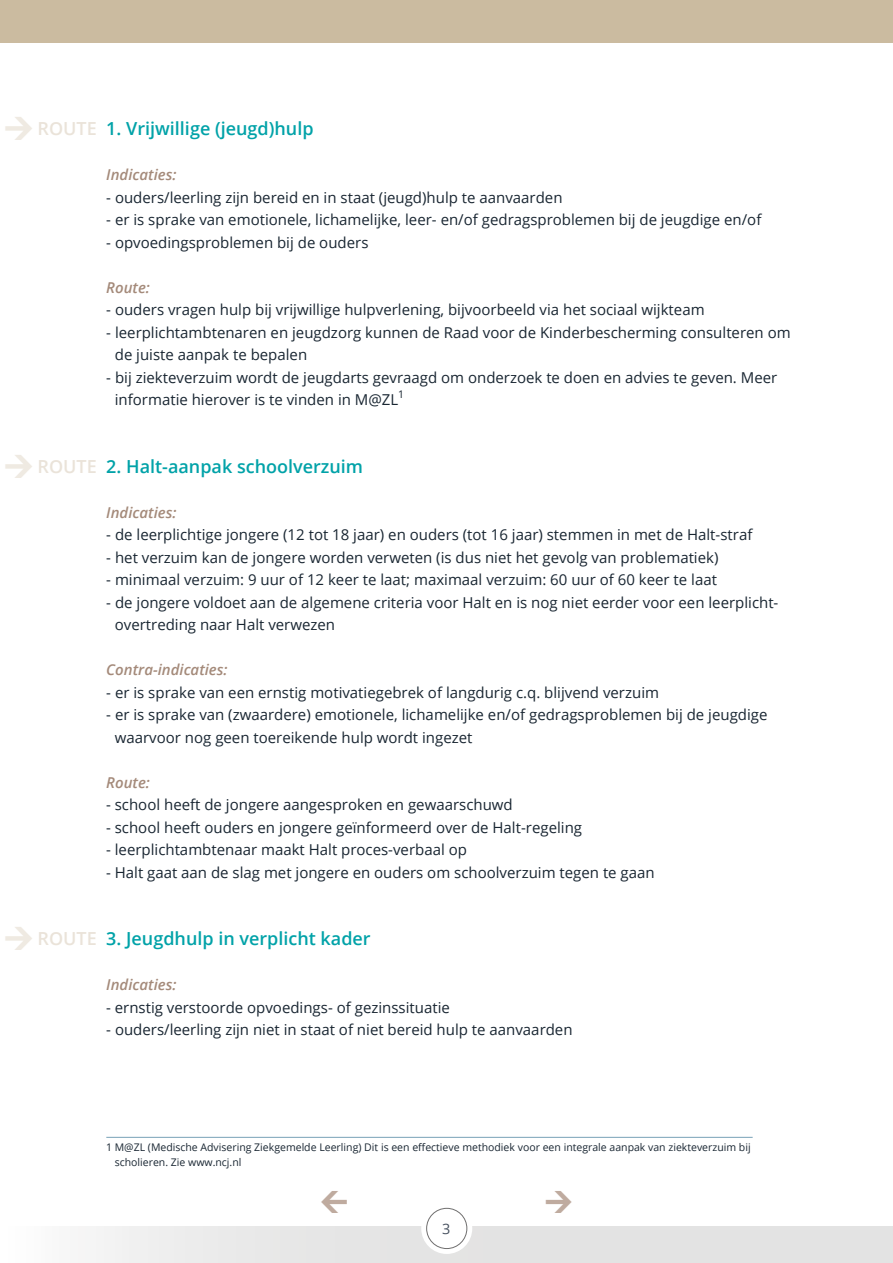
<style>
.page{position:relative;width:893px;height:1263px;background:#fff}
.page>*{position:absolute;margin:0;border:0;box-sizing:border-box;transform-origin:0 0}
.broodtekst_11_15{font:600 18px "Open Sans";color:#00a2a8}
.broodtekst_11_15-2{font:600 18px "Open Sans";color:#eae3d9}
.broodtekst_11_15-3{font:15px/22.5px "Open Sans";color:#192632}
.broodtekst_11_15-4{font:italic 600 15px "Open Sans";color:#a48a7a}
.t1{font:14.4px "Open Sans";color:#47515f}
.broodtekst_11_15-5{font:10.5px/15px "Open Sans";color:#192632}
</style>
<div class="page">
<div style="left:0;top:1227px;width:893px;height:36px;background:linear-gradient(to right,#f2f2f2,#ddd)"></div>
<div style="left:0;top:0;width:893px;height:43px;background:#cbbba0"></div>
<div style="left:421px;top:1203px;width:51px;height:51px;background:#fff;border-radius:50%"></div>
<div style="left:426px;top:1208px;width:41px;height:41px;border:1px solid #706f6f;border-radius:50%"></div>
<hr style="left:106px;top:1137px;width:647px;height:1px;background:#78a2b7">
<p class="broodtekst_11_15-2" style="left:38px;top:116px;width:61px">ROUTE</p>
<p class="broodtekst_11_15" style="left:106px;top:116px;width:209px">1. Vrijwillige (jeugd)hulp</p>
<p class="broodtekst_11_15-4" style="left:106px;top:164px;width:72px">Indicaties:</p>
<p class="broodtekst_11_15-3" style="left:106px;top:185px;width:458px">- ouders/leerling zijn bereid en in staat (jeugd)hulp te aanvaarden</p>
<p class="broodtekst_11_15-3" style="left:106px;top:208px;width:657px">- er is sprake van emotionele, lichamelijke, leer- en/of gedragsproblemen bij de jeugdige en/of</p>
<p class="broodtekst_11_15-3" style="left:106px;top:230px;width:264px">- opvoedingsproblemen bij de ouders</p>
<p class="broodtekst_11_15-4" style="left:106px;top:277px;width:45px">Route:</p>
<p class="broodtekst_11_15-3" style="left:106px;top:298px;width:600px">- ouders vragen hulp bij vrijwillige hulpverlening, bijvoorbeeld via het sociaal wijkteam</p>
<p class="broodtekst_11_15-3" style="left:115px;top:320px;width:677px;text-indent:-9px">- leerplichtambtenaren en jeugdzorg kunnen de Raad voor de Kinderbescherming consulteren om de juiste aanpak te bepalen</p>
<p class="broodtekst_11_15-3" style="left:115px;top:365px;width:664px;text-indent:-9px">- bij ziekteverzuim wordt de jeugdarts gevraagd om onderzoek te doen en advies te geven. Meer informatie hierover is te vinden in M@ZL</p>
<p class="broodtekst_11_15-5" style="left:398px;top:386px;width:8px">1</p>
<p class="broodtekst_11_15-2" style="left:38px;top:454px;width:61px">ROUTE</p>
<p class="broodtekst_11_15" style="left:106px;top:454px;width:258px">2. Halt-aanpak schoolverzuim</p>
<p class="broodtekst_11_15-4" style="left:106px;top:502px;width:72px">Indicaties:</p>
<p class="broodtekst_11_15-3" style="left:106px;top:523px;width:648px">- de leerplichtige jongere (12 tot 18 jaar) en ouders (tot 16 jaar) stemmen in met de Halt-straf</p>
<p class="broodtekst_11_15-3" style="left:106px;top:545px;width:614px">- het verzuim kan de jongere worden verweten (is dus niet het gevolg van problematiek)</p>
<p class="broodtekst_11_15-3" style="left:106px;top:568px;width:612px">- minimaal verzuim: 9 uur of 12 keer te laat; maximaal verzuim: 60 uur of 60 keer te laat</p>
<p class="broodtekst_11_15-3" style="left:115px;top:590px;width:665px;text-indent:-9px">- de jongere voldoet aan de algemene criteria voor Halt en is nog niet eerder voor een leerplicht&shy;overtreding naar Halt verwezen</p>
<p class="broodtekst_11_15-4" style="left:106px;top:659px;width:123px">Contra-indicaties:</p>
<p class="broodtekst_11_15-3" style="left:106px;top:680px;width:554px">- er is sprake van een ernstig motivatiegebrek of langdurig c.q. blijvend verzuim</p>
<p class="broodtekst_11_15-3" style="left:115px;top:703px;width:654px;text-indent:-9px">- er is sprake van (zwaardere) emotionele, lichamelijke en/of gedragsproblemen bij de jeugdige waarvoor nog geen toereikende hulp wordt ingezet</p>
<p class="broodtekst_11_15-4" style="left:106px;top:772px;width:45px">Route:</p>
<p class="broodtekst_11_15-3" style="left:106px;top:793px;width:408px">- school heeft de jongere aangesproken en gewaarschuwd</p>
<p class="broodtekst_11_15-3" style="left:106px;top:815px;width:477px">- school heeft ouders en jongere geïnformeerd over de Halt-regeling</p>
<p class="broodtekst_11_15-3" style="left:106px;top:838px;width:362px">- leerplichtambtenaar maakt Halt proces-verbaal op</p>
<p class="broodtekst_11_15-3" style="left:106px;top:860px;width:550px">- Halt gaat aan de slag met jongere en ouders om schoolverzuim tegen te gaan</p>
<p class="broodtekst_11_15-2" style="left:38px;top:926px;width:61px">ROUTE</p>
<p class="broodtekst_11_15" style="left:106px;top:926px;width:266px">3. Jeugdhulp in verplicht kader</p>
<p class="broodtekst_11_15-4" style="left:106px;top:974px;width:72px">Indicaties:</p>
<p class="broodtekst_11_15-3" style="left:106px;top:995px;width:345px">- ernstig verstoorde opvoedings- of gezinssituatie</p>
<p class="broodtekst_11_15-3" style="left:106px;top:1018px;width:468px">- ouders/leerling zijn niet in staat of niet bereid hulp te aanvaarden</p>
<p class="broodtekst_11_15-5" style="left:115px;top:1139px;width:637px;text-indent:-9px">1 M@ZL (Medische Advisering Ziekgemelde Leerling) Dit is een effectieve methodiek voor een integrale aanpak van ziekteverzuim bij scholieren. Zie www.ncj.nl</p>
<p class="t1" style="left:442px;top:1218px;width:10px">3</p>
</div>
